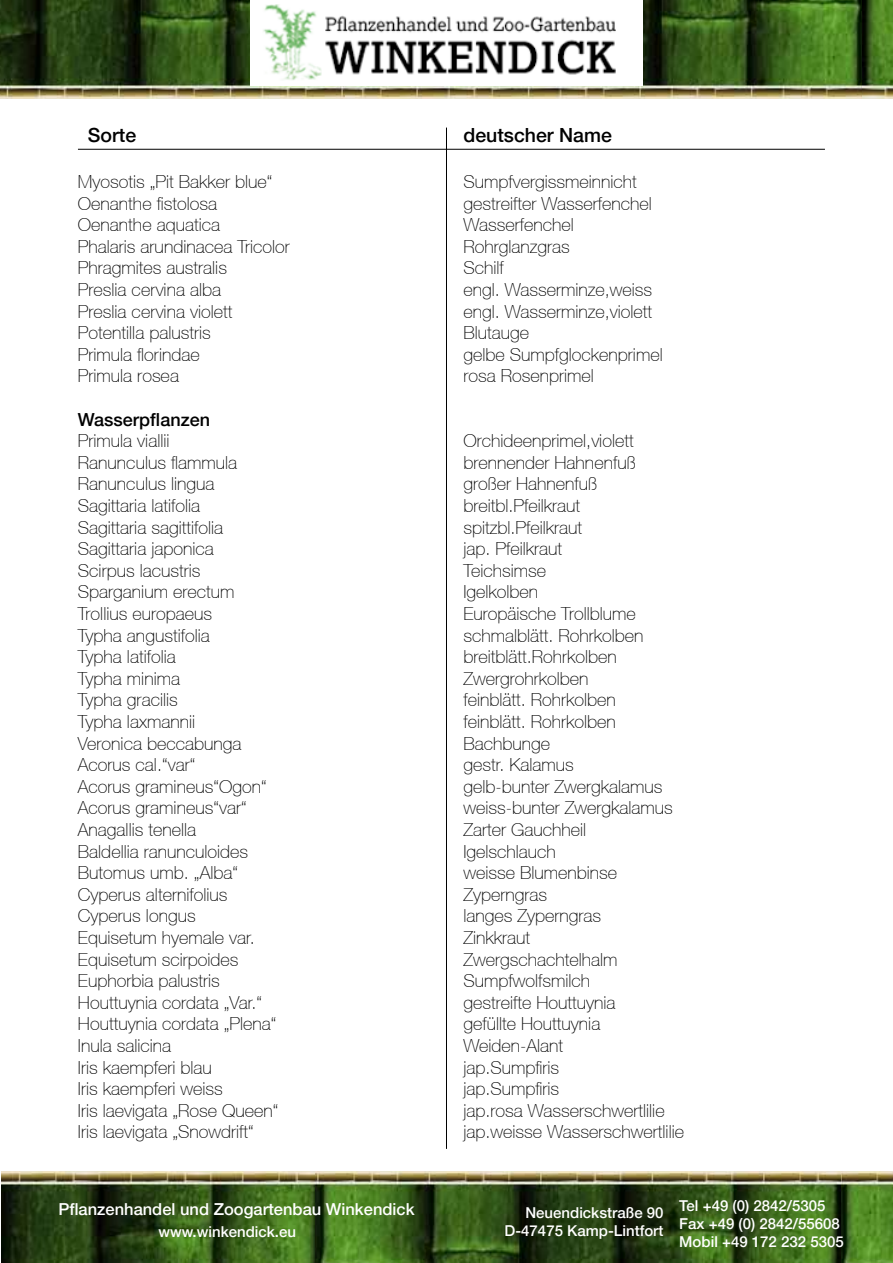
<style>
.page{position:relative;width:893px;height:1263px;background:#fff}
.page>*{position:absolute;margin:0;border:0;box-sizing:border-box;transform-origin:0 0}
.t1{font:500 19.5px "Helvetica Neue LT";color:#000}
.t2{font:100 18px/21.6px "Helvetica Neue CE";color:#000}
.t3{font:500 18px "Helvetica Neue LT";color:#000}
.t4{font:500 16.5px "Helvetica Neue LT";color:#fff}
.t5{font:500 15px/18px "Helvetica Neue LT";color:#fff;text-align:right}
</style>
<div class="page">
<img style="left:344px;top:0;width:518px;height:99px">
<img style="left:0;top:0;width:344px;height:99px">
<img style="left:862px;top:0;width:31px;height:99px">
<img style="left:250px;top:0;width:393px;height:85px">
<img style="left:841px;top:1171px;width:52px;height:92px">
<img style="left:1px;top:1171px;width:315px;height:92px">
<img style="left:316px;top:1171px;width:525px;height:92px">
<hr style="left:78px;top:149px;width:747px;height:1px;background:#000">
<hr style="left:446px;top:128px;width:1px;height:1021px;background:#000">
<p class="t1" style="left:88px;top:123px;width:50px">Sorte</p>
<p class="t1" style="left:463px;top:123px;width:150px">deutscher Name</p>
<p class="t2" style="left:78px;top:171px;width:213px">Myosotis „Pit Bakker blue“<br>Oenanthe fistolosa<br>Oenanthe aquatica<br>Phalaris arundinacea Tricolor<br>Phragmites australis<br>Preslia cervina alba<br>Preslia cervina violett<br>Potentilla palustris<br>Primula florindae<br>Primula rosea</p>
<p class="t3" style="left:78px;top:408px;width:134px">Wasserpflanzen</p>
<p class="t2" style="left:78px;top:430px;width:202px">Primula viallii<br>Ranunculus flammula<br>Ranunculus lingua<br>Sagittaria latifolia<br>Sagittaria sagittifolia<br>Sagittaria japonica<br>Scirpus lacustris<br>Sparganium erectum<br>Trollius europaeus<br>Typha angustifolia<br>Typha latifolia<br>Typha minima<br>Typha gracilis<br>Typha laxmannii<br>Veronica beccabunga<br>Acorus cal.“var“<br>Acorus gramineus“Ogon“<br>Acorus gramineus“var“<br>Anagallis tenella<br>Baldellia ranunculoides<br>Butomus umb. „Alba“<br>Cyperus alternifolius<br>Cyperus longus<br>Equisetum hyemale var.<br>Equisetum scirpoides<br>Euphorbia palustris<br>Houttuynia cordata „Var.“<br>Houttuynia cordata „Plena“<br>Inula salicina<br>Iris kaempferi blau<br>Iris kaempferi weiss<br>Iris laevigata „Rose Queen“<br>Iris laevigata „Snowdrift“</p>
<p class="t2" style="left:463px;top:171px;width:201px">Sumpfvergissmeinnicht gestreifter Wasserfenchel<br>Wasserfenchel<br>Rohrglanzgras<br>Schilf<br>engl. Wasserminze,weiss engl. Wasserminze,violett<br>Blutauge<br>gelbe Sumpfglockenprimel rosa Rosenprimel</p>
<p class="t2" style="left:463px;top:430px;width:222px">Orchideenprimel,violett brennender Hahnenfuß großer Hahnenfuß breitbl.Pfeilkraut spitzbl.Pfeilkraut<br>jap. Pfeilkraut<br>Teichsimse<br>Igelkolben<br>Europäische Trollblume schmalblätt. Rohrkolben breitblätt.Rohrkolben<br>Zwergrohrkolben<br>feinblätt. Rohrkolben<br>feinblätt. Rohrkolben<br>Bachbunge<br>gestr. Kalamus<br>gelb-bunter Zwergkalamus weiss-bunter Zwergkalamus<br>Zarter Gauchheil<br>Igelschlauch<br>weisse Blumenbinse<br>Zyperngras<br>langes Zyperngras<br>Zinkkraut<br>Zwergschachtelhalm<br>Sumpfwolfsmilch<br>gestreifte Houttuynia<br>gefüllte Houttuynia<br>Weiden-Alant<br>jap.Sumpfiris<br>jap.Sumpfiris<br>jap.rosa Wasserschwertlilie jap.weisse Wasserschwertlilie</p>
<p class="t4" style="left:58px;top:1199px;width:358px">Pflanzenhandel und Zoogartenbau Winkendick</p>
<p class="t5" style="left:158px;top:1222px;width:139px">www.winkendick.eu</p>
<p class="t5" style="left:505px;top:1203px;width:160px">Neuendickstraße 90<br>D-47475 Kamp-Lintfort</p>
<p class="t5" style="left:679px;top:1196px;width:166px;text-align:left">Tel +49 (0) 2842/5305<br>Fax +49 (0) 2842/55608<br>Mobil +49 172 232 5305</p>
</div>
